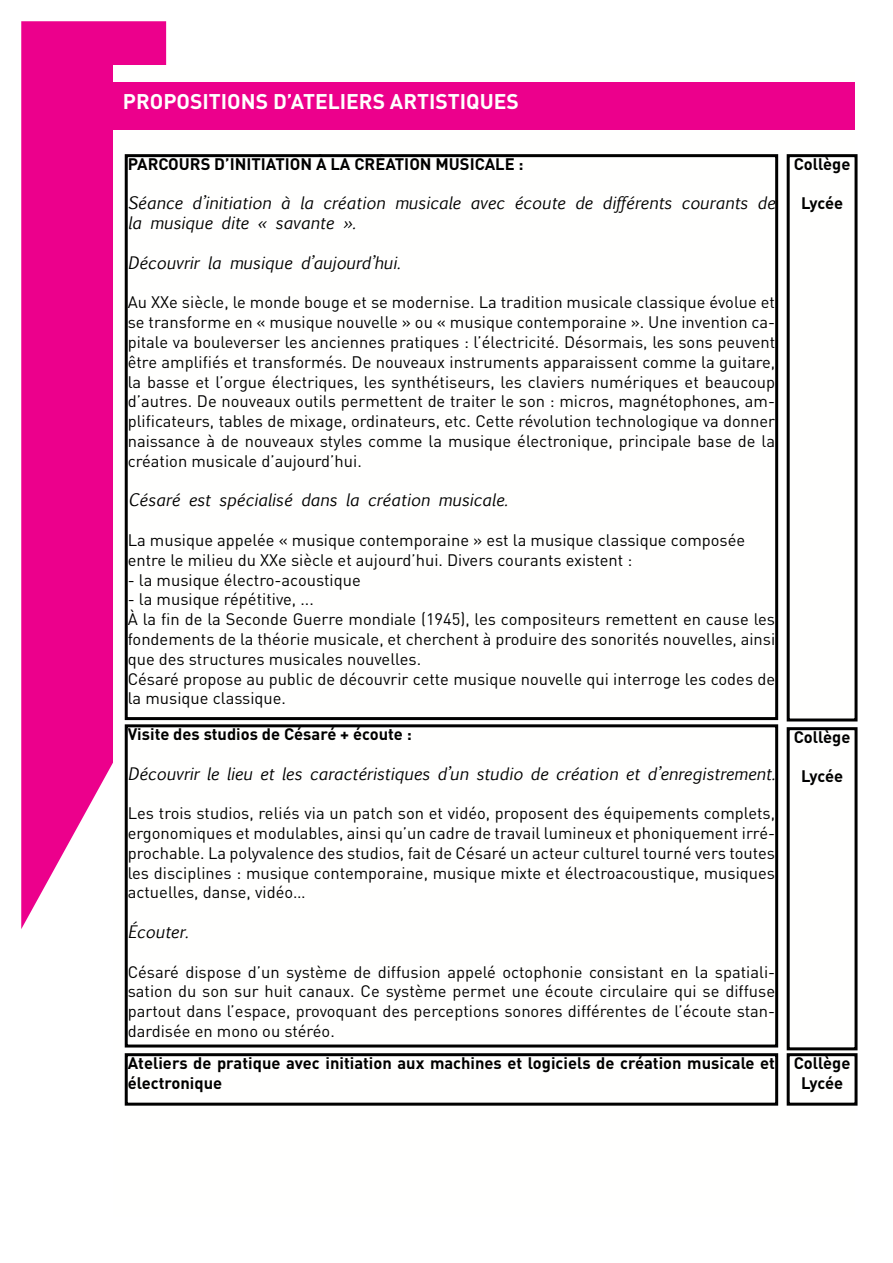
<style>
.page{position:relative;width:893px;height:1263px;background:#fff}
.page>*{position:absolute;margin:0;border:0;box-sizing:border-box;transform-origin:0 0}
.t1{font:700 21px "DIN Pro";color:#fffffe}
.t2{font:16.5px/19.8px "DIN Pro";color:#000;text-align:justify}
.t3{font:italic 16.5px/19.8px "Euphemia UCAS";color:#000}
.t4{font:700 16.5px/19.8px "DIN Pro";color:#000}
</style>
<div class="page">
<svg style="left:21px;top:21px;width:145px;height:908px;fill:#ec008c"></svg>
<div style="left:114px;top:65px;width:741px;height:1151px;background:#fffffe"></div>
<div style="left:112px;top:82px;width:743px;height:48px;background:#ec008c"></div>
<div style="left:125px;top:154px;width:653px;height:566px;border:3px solid #000"></div>
<div style="left:787px;top:154px;width:70px;height:567px;border:3px solid #000"></div>
<div style="left:125px;top:724px;width:653px;height:323px;border:3px solid #000"></div>
<div style="left:787px;top:727px;width:70px;height:323px;border:3px solid #000"></div>
<div style="left:125px;top:1053px;width:653px;height:53px;border:3px solid #000"></div>
<div style="left:787px;top:1053px;width:70px;height:53px;border:3px solid #000"></div>
<p class="t1" style="left:123px;top:87px;width:398px">PROPOSITIONS D’ATELIERS ARTISTIQUES</p>
<p class="t4" style="left:128px;top:153px;width:397px">PARCOURS D’INITIATION À LA CRÉATION MUSICALE :</p>
<p class="t3" style="left:128px;top:193px;width:649px">Séance d’initiation à la création musicale avec écoute de différents courants de la musique dite « savante ».</p>
<p class="t3" style="left:128px;top:253px;width:274px">Découvrir la musique d’aujourd’hui.</p>
<p class="t2" style="left:128px;top:292px;width:649px">Au XXe siècle, le monde bouge et se modernise. La tradition musicale classique évolue et se transforme en « musique nouvelle » ou « musique contemporaine ». Une invention ca&shy;pitale va bouleverser les anciennes pratiques : l’électricité. Désormais, les sons peuvent être amplifiés et transformés. De nouveaux instruments apparaissent comme la guitare, la basse et l’orgue électriques, les synthétiseurs, les claviers numériques et beaucoup d’autres. De nouveaux outils permettent de traiter le son : micros, magnétophones, am&shy;plificateurs, tables de mixage, ordinateurs, etc. Cette révolution technologique va donner naissance à de nouveaux styles comme la musique électronique, principale base de la création musicale d’aujourd’hui.</p>
<p class="t3" style="left:128px;top:490px;width:382px">Césaré est spécialisé dans la création musicale.</p>
<p class="t2" style="left:128px;top:529px;width:619px">La musique appelée « musique contemporaine » est la musique classique composée entre le milieu du XXe siècle et aujourd’hui. Divers courants existent :</p>
<p class="t2" style="left:128px;top:569px;width:234px">- la musique électro-acoustique</p>
<p class="t2" style="left:128px;top:589px;width:649px;text-align:left">- la musique répétitive, ...<br>À la fin de la Seconde Guerre mondiale (1945), les compositeurs remettent en cause les fondements de la théorie musicale, et cherchent à produire des sonorités nouvelles, ainsi que des structures musicales nouvelles.<br>Césaré propose au public de découvrir cette musique nouvelle qui interroge les codes de la musique classique.</p>
<p class="t4" style="left:128px;top:723px;width:286px">Visite des studios de Césaré + écoute :</p>
<p class="t3" style="left:128px;top:763px;width:649px">Découvrir le lieu et les caractéristiques d’un studio de création et d’enregistrement.</p>
<p class="t2" style="left:128px;top:803px;width:649px">Les trois studios, reliés via un patch son et vidéo, proposent des équipements complets, ergonomiques et modulables, ainsi qu’un cadre de travail lumineux et phoniquement irré&shy;prochable. La polyvalence des studios, fait de Césaré un acteur culturel tourné vers toutes les disciplines : musique contemporaine, musique mixte et électroacoustique, musiques actuelles, danse, vidéo…</p>
<p class="t3" style="left:128px;top:922px;width:62px">Écouter.</p>
<p class="t2" style="left:128px;top:961px;width:649px">Césaré dispose d’un système de diffusion appelé octophonie consistant en la spatiali&shy;sation du son sur huit canaux. Ce système permet une écoute circulaire qui se diffuse partout dans l’espace, provoquant des perceptions sonores différentes de l’écoute stan&shy;dardisée en mono ou stéréo.</p>
<p class="t4" style="left:794px;top:153px;width:58px">Collège</p>
<p class="t4" style="left:801px;top:193px;width:44px">Lycée</p>
<p class="t4" style="left:794px;top:726px;width:58px">Collège</p>
<p class="t4" style="left:801px;top:766px;width:44px">Lycée</p>
<p class="t4" style="left:128px;top:1052px;width:649px">Ateliers de pratique avec initiation aux machines et logiciels de création musicale et électronique</p>
<p class="t4" style="left:794px;top:1052px;width:58px;text-align:center">Collège<br>Lycée</p>
</div>
